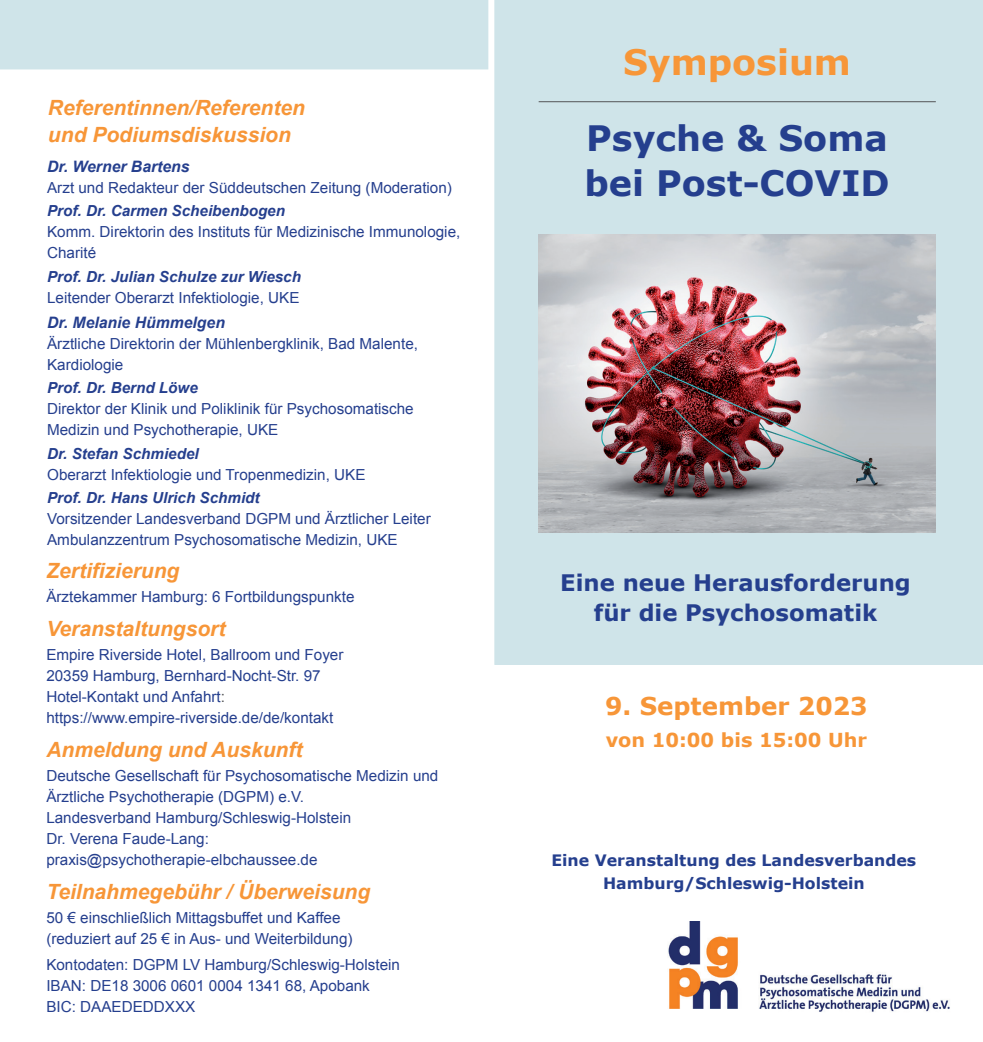
<style>
.page{position:relative;width:983px;height:1042px;background:#fff}
.page>*{position:absolute;margin:0;border:0;box-sizing:border-box;transform-origin:0 0}
.t1{font:700 35px/45.5px "Verdana";color:#253f8e}
.t2{font:700 35px "Verdana";color:#f79638}
.t3{font:700 24.5px "Verdana";color:#f79638}
.t4{font:700 22.75px/29.8px "Verdana";color:#253f8e;text-align:center}
.t5{font:italic 700 21px/26.9px "Arial";color:#f79638}
.t6{font:700 19.25px "Verdana";color:#f79638}
.t7{font:700 15.75px/22.8px "Verdana";color:#253f8e;text-align:center}
.t8{font:italic 700 15.75px "Arial";color:#253f8e}
.t9{font:15.22px/21px "Arial";color:#253f8e}
.t10{font:italic 700 15.22px "Arial";color:#253f8e}
.s1{color:#545557}
</style>
<div class="page">
<div style="left:494px;top:0;width:488px;height:665px;background:#cfe4e9"></div>
<img style="left:668px;top:921px;width:282px;height:91px">
<div style="left:0;top:0;width:488px;height:69px;background:#cfe4e9"></div>
<hr style="left:538px;top:101px;width:397px;height:1px;background:#545557">
<img style="left:538px;top:234px;width:397px;height:298px">
<h3 class="t5" style="left:48px;top:94px;width:258px">Referentinnen/Referenten und Podiumsdiskussion</h3>
<p class="t8" style="left:47px;top:156px;width:144px">Dr. Werner Bartens</p>
<p class="t9" style="left:47px;top:177px;width:406px">Arzt und Redakteur der Süddeutschen Zeitung (Moderation)</p>
<p class="t10" style="left:47px;top:201px;width:239px">Prof. Dr. Carmen Scheibenbogen</p>
<p class="t9" style="left:47px;top:221px;width:414px">Komm. Direktorin des Instituts für Medizinische Immunologie,<br>Charité</p>
<p class="t10" style="left:47px;top:266px;width:255px">Prof. Dr. Julian Schulze zur Wiesch</p>
<p class="t9" style="left:47px;top:287px;width:254px">Leitender Oberarzt Infektiologie, UKE</p>
<p class="t8" style="left:47px;top:312px;width:179px">Dr. Melanie Hümmelgen</p>
<p class="t9" style="left:47px;top:333px;width:372px">Ärztliche Direktorin der Mühlenbergklinik, Bad Malente,<br>Kardiologie</p>
<p class="t10" style="left:47px;top:378px;width:152px">Prof. Dr. Bernd Löwe</p>
<p class="t9" style="left:47px;top:399px;width:368px">Direktor der Klinik und Poliklinik für Psychosomatische<br>Medizin und Psychotherapie, UKE</p>
<p class="t10" style="left:47px;top:444px;width:153px">Dr. Stefan Schmiedel</p>
<p class="t9" style="left:47px;top:464px;width:320px">Oberarzt Infektiologie und Tropenmedizin, UKE</p>
<p class="t10" style="left:47px;top:488px;width:214px">Prof. Dr. Hans Ulrich Schmidt</p>
<p class="t9" style="left:47px;top:509px;width:385px">Vorsitzender Landesverband DGPM und Ärztlicher Leiter<br>Ambulanzzentrum Psychosomatische Medizin, UKE</p>
<h3 class="t5" style="left:46px;top:558px;width:135px">Zertifizierung</h3>
<p class="t9" style="left:46px;top:586px;width:309px">Ärztekammer Hamburg: 6 Fortbildungspunkte</p>
<h3 class="t5" style="left:46px;top:616px;width:180px">Veranstaltungsort</h3>
<p class="t9" style="left:46px;top:644px;width:298px">Empire Riverside Hotel, Ballroom und Foyer 20359 Hamburg, Bernhard-Nocht-Str. 97<br>Hotel-Kontakt und Anfahrt<span class="s1">: </span>https://www.empire-riverside.de/de/kontakt</p>
<h3 class="t5" style="left:46px;top:737px;width:257px">Anmeldung und Auskunft</h3>
<p class="t9" style="left:46px;top:765px;width:393px">Deutsche Gesellschaft für Psychosomatische Medizin und Ärztliche Psychotherapie (DGPM) e.V.<br>Landesverband Hamburg/Schleswig-Holstein<br>Dr. Verena Faude-Lang: praxis@psychotherapie-elbchaussee.de</p>
<h3 class="t5" style="left:46px;top:879px;width:325px">Teilnahmegebühr / Überweisung</h3>
<p class="t9" style="left:46px;top:907px;width:308px">50 € einschließlich Mittagsbuffet und Kaffee (reduziert auf 25 € in Aus- und Weiterbildung)</p>
<p class="t9" style="left:46px;top:954px;width:355px">Kontodaten: DGPM LV Hamburg/Schleswig-Holstein<br>IBAN: DE18 3006 0601 0004 1341 68, Apobank<br>BIC: DAAEDEDDXXX</p>
<h1 class="t2" style="left:623px;top:40px;width:229px">Symposium</h1>
<h1 class="t1" style="left:584px;top:115px;width:306px">Psyche &amp; Soma bei Post-COVID</h1>
<h3 class="t4" style="left:560px;top:568px;width:352px">Eine neue Herausforderung für die Psychosomatik</h3>
<h2 class="t3" style="left:605px;top:690px;width:264px">9. September 2023</h2>
<p class="t6" style="left:605px;top:728px;width:263px">von 10:00 bis 15:00 Uhr</p>
<p class="t7" style="left:551px;top:849px;width:366px">Eine Veranstaltung des Landesverbandes<br>Hamburg/Schleswig-Holstein</p>
</div>
